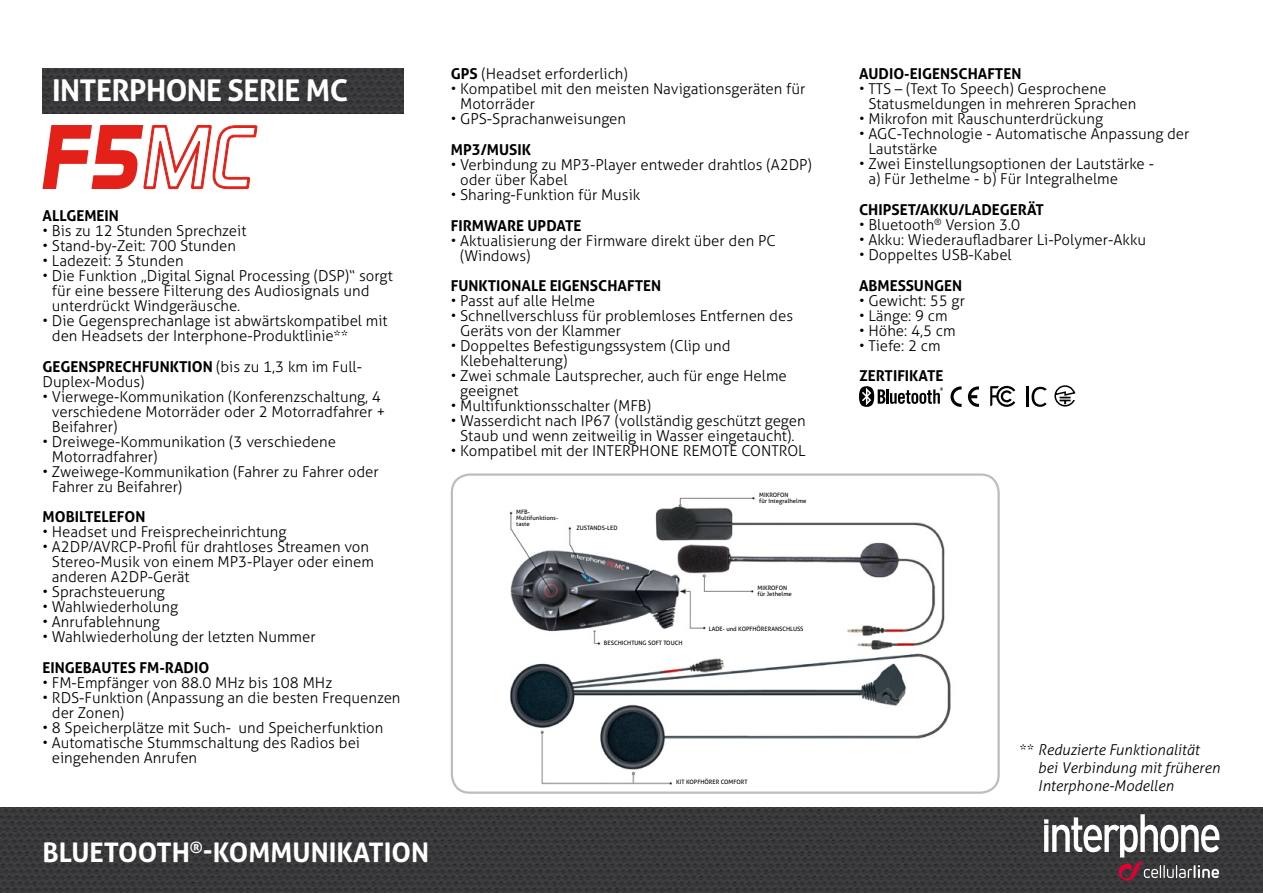
<style>
.page{position:relative;width:1263px;height:893px;background:#fff}
.page>*{position:absolute;margin:0;border:0;box-sizing:border-box;transform-origin:0 0}
.t1{font:700 30px "Aller Typo";letter-spacing:-.02em;color:#fff}
.t2{font:700 27px "Aller Typo";color:#fff}
.t3{font:300 15px/15px "Aller Typo";color:#000}
.t4{font:700 15px "Aller Typo";color:#000}
.t5{font:italic 300 15px/18px "Aller Typo";color:#000}
.t6{font:6px/6px "Aller Typo";color:#000}
.s1{font-weight:700}
.s2{font-style:normal}
</style>
<div class="page">
<img style="left:0;top:808px;width:1263px;height:85px">
<svg style="left:1044px;top:814px;width:175px;height:66px"></svg>
<img style="left:509px;top:496px;width:442px;height:289px">
<div style="left:451px;top:473px;width:549px;height:321px;border:2px solid #bbbdbe;border-radius:18px"></div>
<svg style="left:43px;top:113px;width:361px;height:77px"></svg>
<img style="left:43px;top:68px;width:361px;height:45px">
<div style="left:757px;top:489px;width:62px;height:17px;background:#fff"></div>
<div style="left:755px;top:582px;width:63px;height:18px;background:#fff"></div>
<div style="left:706px;top:620px;width:110px;height:17px;background:#fff"></div>
<div style="left:602px;top:634px;width:101px;height:18px;background:#fff"></div>
<div style="left:674px;top:773px;width:110px;height:18px;background:#fff"></div>
<div style="left:574px;top:519px;width:77px;height:17px;background:#fff"></div>
<div style="left:514px;top:504px;width:50px;height:26px;background:#fff"></div>
<svg style="left:859px;top:386px;width:84px;height:21px"></svg>
<svg style="left:950px;top:386px;width:11px;height:21px"></svg>
<svg style="left:968px;top:386px;width:11px;height:21px"></svg>
<svg style="left:990px;top:386px;width:25px;height:21px"></svg>
<hr style="left:1026px;top:386px;width:3px;height:21px;background:#000">
<svg style="left:1031px;top:387px;width:16px;height:20px"></svg>
<svg style="left:1054px;top:385px;width:21px;height:22px"></svg>
<h1 class="t1" style="left:52px;top:72px;width:298px">INTERPHONE SERIE MC</h1>
<h1 class="t1" style="left:52px;top:72px;width:48px">XXX</h1>
<p class="t4" style="left:43px;top:206px;width:78px">ALLGEMEIN</p>
<p class="t3" style="left:43px;top:223px;width:205px">• Bis zu 12 Stunden Sprechzeit</p>
<p class="t3" style="left:43px;top:238px;width:195px">• Stand-by-Zeit: 700 Stunden</p>
<p class="t3" style="left:43px;top:253px;width:143px">• Ladezeit: 3 Stunden</p>
<p class="t3" style="left:52px;top:268px;width:342px;text-indent:-9px">• Die Funktion „Digital Signal Processing (DSP)“ sorgt für eine bessere Filterung des Audiosignals und unterdrückt Windgeräusche.</p>
<p class="t3" style="left:52px;top:313px;width:337px;text-indent:-9px">• Die Gegensprechanlage ist abwärtskompatibel mit den Headsets der Interphone-Produktlinie**</p>
<p class="t3" style="left:43px;top:359px;width:321px"><span class="s1">GEGENSPRECHFUNKTION</span> (bis zu 1,3 km im Full-<br>Duplex-Modus)</p>
<p class="t3" style="left:52px;top:389px;width:335px;text-indent:-9px">• Vierwege-Kommunikation (Konferenzschaltung, 4 verschiedene Motorräder oder 2 Motorradfahrer +<br>Beifahrer)</p>
<p class="t3" style="left:52px;top:434px;width:286px;text-indent:-9px">• Dreiwege-Kommunikation (3 verschiedene<br>Motorradfahrer)</p>
<p class="t3" style="left:52px;top:464px;width:328px;text-indent:-9px">• Zweiwege-Kommunikation (Fahrer zu Fahrer oder<br>Fahrer zu Beifahrer)</p>
<p class="t4" style="left:43px;top:508px;width:104px">MOBILTELEFON</p>
<p class="t3" style="left:43px;top:525px;width:245px">• Headset und Freisprecheinrichtung</p>
<p class="t3" style="left:52px;top:540px;width:324px;text-indent:-9px">• A2DP/AVRCP-Profil für drahtloses Streamen von<br>Stereo-Musik von einem MP3-Player oder einem anderen A2DP-Gerät</p>
<p class="t3" style="left:43px;top:585px;width:124px">• Sprachsteuerung</p>
<p class="t3" style="left:43px;top:600px;width:137px">• Wahlwiederholung</p>
<p class="t3" style="left:43px;top:615px;width:119px">• Anrufablehnung</p>
<p class="t3" style="left:43px;top:630px;width:275px">• Wahlwiederholung der letzten Nummer</p>
<p class="t4" style="left:43px;top:659px;width:168px">EINGEBAUTES FM-RADIO</p>
<p class="t3" style="left:43px;top:675px;width:291px">• FM-Empfänger von 88.0 MHz bis 108 MHz</p>
<p class="t3" style="left:52px;top:690px;width:350px;text-indent:-9px">• RDS-Funktion (Anpassung an die besten Frequenzen der Zonen)</p>
<p class="t3" style="left:43px;top:720px;width:342px">• 8 Speicherplätze mit Such- und Speicherfunktion</p>
<p class="t3" style="left:52px;top:735px;width:310px;text-indent:-9px">• Automatische Stummschaltung des Radios bei eingehenden Anrufen</p>
<h2 class="t2" style="left:43px;top:836px;width:34px">BLUETOOTH</h2>
<h2 class="t2" style="left:190px;top:836px;width:241px"><sup>®</sup>-KOMMUNIKATION</h2>
<p class="t3" style="left:451px;top:66px;width:179px"><span class="s1">GPS</span> (Headset erforderlich)</p>
<p class="t3" style="left:460px;top:81px;width:347px;text-indent:-9px">• Kompatibel mit den meisten Navigationsgeräten für<br>Motorräder</p>
<p class="t3" style="left:451px;top:111px;width:177px">• GPS-Sprachanweisungen</p>
<p class="t4" style="left:451px;top:140px;width:82px">MP3/MUSIK</p>
<p class="t3" style="left:460px;top:157px;width:353px;text-indent:-9px">• Verbindung zu MP3-Player entweder drahtlos (A2DP) oder über Kabel</p>
<p class="t3" style="left:451px;top:187px;width:191px">• Sharing-Funktion für Musik</p>
<p class="t4" style="left:451px;top:216px;width:132px">FIRMWARE UPDATE</p>
<p class="t3" style="left:460px;top:233px;width:317px;text-indent:-9px">• Aktualisierung der Firmware direkt über den PC (Windows)</p>
<p class="t4" style="left:451px;top:277px;width:212px">FUNKTIONALE EIGENSCHAFTEN</p>
<p class="t3" style="left:451px;top:294px;width:146px">• Passt auf alle Helme</p>
<p class="t3" style="left:460px;top:309px;width:334px;text-indent:-9px">• Schnellverschluss für problemloses Entfernen des<br>Geräts von der Klammer</p>
<p class="t3" style="left:460px;top:339px;width:272px;text-indent:-9px">• Doppeltes Befestigungssystem (Clip und<br>Klebehalterung)</p>
<p class="t3" style="left:460px;top:369px;width:328px;text-indent:-9px">• Zwei schmale Lautsprecher, auch für enge Helme geeignet</p>
<p class="t3" style="left:451px;top:399px;width:202px">• Multifunktionsschalter (MFB)</p>
<p class="t3" style="left:451px;top:414px;width:356px;text-align:center">• Wasserdicht nach IP67 (vollständig geschützt gegen<br>Staub und wenn zeitweilig in Wasser eingetaucht).</p>
<p class="t3" style="left:451px;top:444px;width:356px">• Kompatibel mit der INTERPHONE REMOTE CONTROL</p>
<p class="t6" style="left:516px;top:508px;width:43px">MFB-<br>Multifunktions&shy;taste</p>
<p class="t6" style="left:576px;top:525px;width:22px">ZUSTANDS</p>
<p class="t6" style="left:605px;top:525px;width:10px">-LED</p>
<p class="t6" style="left:604px;top:640px;width:5px">BESCHICH</p>
<p class="t6" style="left:631px;top:640px;width:44px">TUN G SOFT TOUCH</p>
<p class="t6" style="left:759px;top:492px;width:49px">MIKROFON<br>für I ntegralhelme</p>
<p class="t6" style="left:758px;top:585px;width:36px">MIKROFON für Jethelme</p>
<p class="t6" style="left:709px;top:626px;width:71px">LADE- und KOPFH ÖRERANSCH</p>
<p class="t6" style="left:790px;top:626px;width:8px">LUSS</p>
<p class="t6" style="left:676px;top:779px;width:37px">KIT KOPFHÖRER</p>
<p class="t6" style="left:721px;top:779px;width:28px">COMFORT</p>
<p class="t4" style="left:859px;top:65px;width:164px">AUDIO-EIGENSCHAFTEN</p>
<p class="t3" style="left:868px;top:81px;width:270px;text-indent:-9px">• TTS – (Text To Speech) Gesprochene<br>Statusmeldungen in mehreren Sprachen</p>
<p class="t3" style="left:859px;top:111px;width:245px">• Mikrofon mit Rauschunterdrückung</p>
<p class="t3" style="left:868px;top:126px;width:323px;text-indent:-9px">• AGC-Technologie - Automatische Anpassung der<br>Lautstärke</p>
<p class="t3" style="left:868px;top:156px;width:287px;text-indent:-9px">• Zwei Einstellungsoptionen der Lautstärke - a) Für Jethelme - b) Für Integralhelme</p>
<p class="t4" style="left:859px;top:200px;width:187px">CHIPSET/AKKU/LADEGERÄT</p>
<p class="t3" style="left:859px;top:217px;width:163px">• Bluetooth<sup>®</sup> Version 3.0</p>
<p class="t3" style="left:859px;top:232px;width:289px">• Akku: Wiederaufladbarer Li-Polymer-Akku</p>
<p class="t3" style="left:859px;top:247px;width:154px">• Doppeltes USB-Kabel</p>
<p class="t4" style="left:859px;top:276px;width:105px">ABMESSUNGEN</p>
<p class="t3" style="left:859px;top:293px;width:107px">• Gewicht: 55 gr</p>
<p class="t3" style="left:859px;top:308px;width:90px">• Länge: 9 cm</p>
<p class="t3" style="left:859px;top:323px;width:98px">• Höhe: 4,5 cm</p>
<p class="t3" style="left:859px;top:338px;width:83px">• Tiefe: 2 cm</p>
<p class="t4" style="left:859px;top:367px;width:86px">ZERTIFIKATE</p>
<p class="t5" style="left:1038px;top:741px;width:183px;text-indent:-18px"><span class="s2">**</span> Reduzierte Funktionalität bei Verbindung mit früheren<br>Interphone-Modellen</p>
</div>
